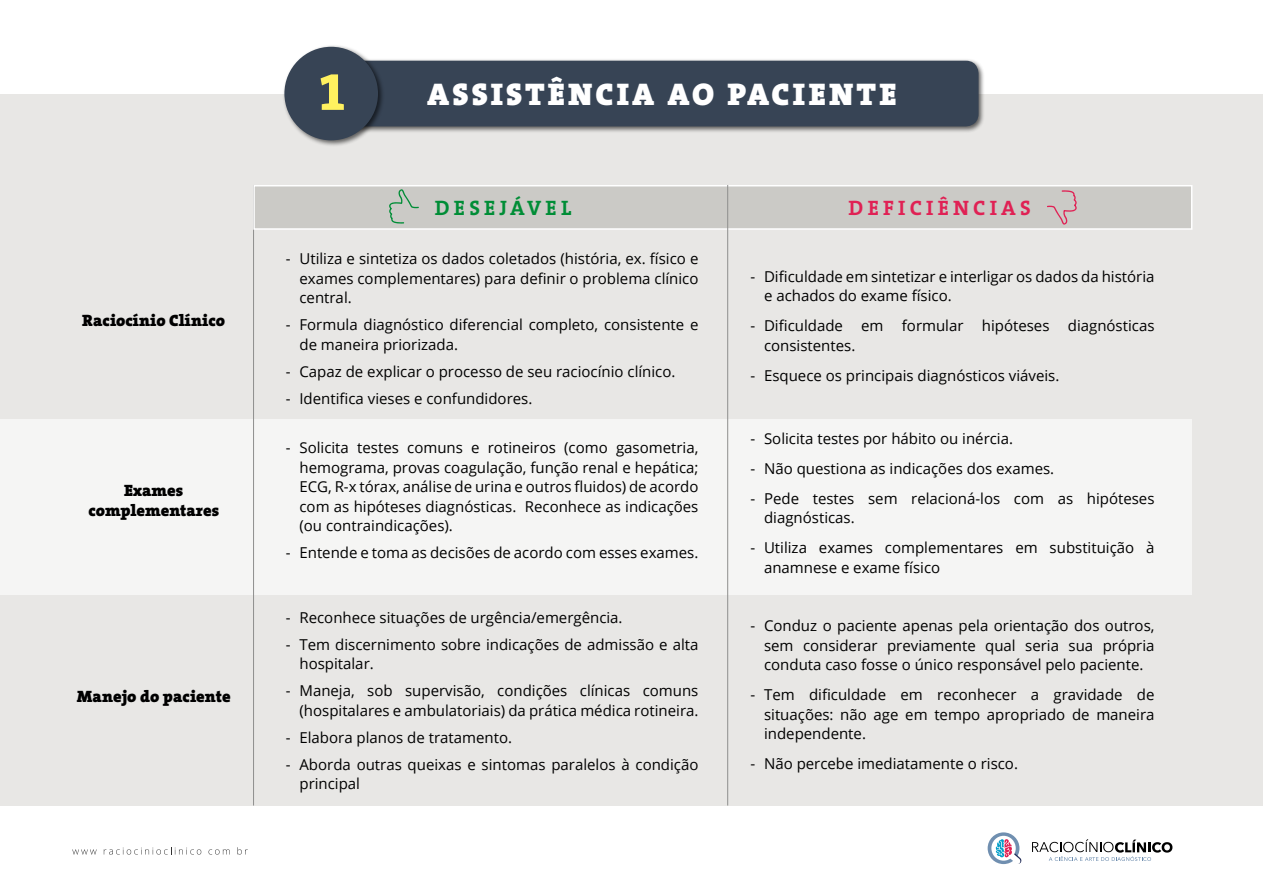
<style>
.page{position:relative;width:1263px;height:893px;background:#fff}
.page>*{position:absolute;margin:0;border:0;box-sizing:border-box;transform-origin:0 0}
.t1{font:900 31.5px "The Serif";letter-spacing:.1em;color:#fff}
.t2{font:700 21px "The Serif";letter-spacing:.2em;color:#e02154}
.t3{font:700 21px "The Serif";letter-spacing:.2em;color:#008d36}
.t4{font:900 16.5px/19.8px "The Serif";color:#000;text-align:center}
.t5{font:15px/19.5px "Open Sans";color:#000}
.s1{font-weight:700;font-size:69px;color:#fff15f}
</style>
<div class="page">
<svg style="left:988px;top:832px;width:31px;height:32px"></svg>
<svg style="left:991px;top:836px;width:25px;height:25px"></svg>
<svg style="left:996px;top:839px;width:25px;height:25px"></svg>
<svg style="left:1032px;top:839px;width:140px;height:22px"></svg>
<svg style="left:72px;top:849px;width:25px;height:5px"></svg>
<svg style="left:104px;top:847px;width:97px;height:8px"></svg>
<svg style="left:209px;top:849px;width:21px;height:6px"></svg>
<svg style="left:237px;top:847px;width:11px;height:8px"></svg>
<div style="left:0;top:94px;width:1263px;height:711px;background:#e8e7e5"></div>
<div style="left:0;top:419px;width:1192px;height:175px;background:#f5f5f4"></div>
<hr style="left:253px;top:185px;width:1px;height:620px;background:#8e8e8d">
<div style="left:319px;top:58px;width:666px;height:75px;background:#000;opacity:.6"></div>
<div style="left:322px;top:61px;width:656px;height:65px;background:#374455;border-radius:13px"></div>
<div style="left:282px;top:44px;width:102px;height:103px;background:#000;opacity:.59"></div>
<div style="left:284px;top:47px;width:94px;height:93px;background:#374455;border-radius:50%"></div>
<div style="left:253px;top:185px;width:939px;height:45px;background:#cbcac6;border:2px solid #fff"></div>
<hr style="left:727px;top:185px;width:1px;height:620px;background:#8e8e8d">
<svg style="left:389px;top:189px;width:30px;height:35px"></svg>
<svg style="left:1047px;top:190px;width:30px;height:35px"></svg>
<p class="t4" style="left:82px;top:310px;width:144px">Raciocínio Clínico</p>
<p class="t4" style="left:88px;top:481px;width:132px">Exames complementares</p>
<p class="t4" style="left:77px;top:686px;width:155px">Manejo do paciente</p>
<h1 class="t1" style="left:320px;top:67px;width:578px"><span class="s1">1</span> ASSISTÊNCIA AO PACIENTE</h1>
<h2 class="t3" style="left:435px;top:191px;width:138px">DESEJÁVEL</h2>
<h2 class="t2" style="left:849px;top:191px;width:184px">DEFICIÊNCIAS</h2>
<p class="t5" style="left:299px;top:248px;width:400px;text-align:justify;text-indent:-14px">- Utiliza e sintetiza os dados coletados (história, ex. físico e exames complementares) para definir o problema clínico central.</p>
<p class="t5" style="left:299px;top:314px;width:400px;text-indent:-14px">- Formula diagnóstico diferencial completo, consistente e de maneira priorizada.</p>
<p class="t5" style="left:286px;top:361px;width:391px">- Capaz de explicar o processo de seu raciocínio clínico.</p>
<p class="t5" style="left:286px;top:388px;width:248px">- Identifica vieses e confundidores.</p>
<p class="t5" style="left:299px;top:437px;width:400px;text-align:justify;text-indent:-14px">- Solicita testes comuns e rotineiros (como gasometria, hemograma, provas coagulação, função renal e hepática; ECG, R-x tórax, análise de urina e outros fluidos) de acordo com as hipóteses diagnósticas. Reconhece as indicações (ou contraindicações).</p>
<p class="t5" style="left:286px;top:542px;width:414px">- Entende e toma as decisões de acordo com esses exames.</p>
<p class="t5" style="left:764px;top:266px;width:392px;text-indent:-14px">- Dificuldade em sintetizar e interligar os dados da história e achados do exame físico.</p>
<p class="t5" style="left:764px;top:316px;width:392px;text-indent:-14px">- Dificuldade em formular hipóteses diagnósticas consistentes.</p>
<p class="t5" style="left:750px;top:365px;width:310px">- Esquece os principais diagnósticos viáveis.</p>
<p class="t5" style="left:750px;top:428px;width:264px">- Solicita testes por hábito ou inércia.</p>
<p class="t5" style="left:750px;top:458px;width:305px">- Não questiona as indicações dos exames.</p>
<p class="t5" style="left:764px;top:488px;width:392px;text-indent:-14px">- Pede testes sem relacioná-los com as hipóteses diagnósticas.</p>
<p class="t5" style="left:764px;top:538px;width:392px;text-indent:-14px">- Utiliza exames complementares em substituição à anamnese e exame físico</p>
<p class="t5" style="left:286px;top:607px;width:338px">- Reconhece situações de urgência/emergência.</p>
<p class="t5" style="left:299px;top:634px;width:400px;text-indent:-14px">- Tem discernimento sobre indicações de admissão e alta hospitalar.</p>
<p class="t5" style="left:286px;top:680px;width:414px;text-align:right">- Maneja, sob supervisão, condições clínicas comuns (hospitalares e ambulatoriais) da prática médica rotineira.</p>
<p class="t5" style="left:286px;top:727px;width:228px">- Elabora planos de tratamento.</p>
<p class="t5" style="left:299px;top:754px;width:400px;text-indent:-14px">- Aborda outras queixas e sintomas paralelos à condição principal</p>
<p class="t5" style="left:764px;top:616px;width:392px;text-align:justify;text-indent:-14px">- Conduz o paciente apenas pela orientação dos outros, sem considerar previamente qual seria sua própria conduta caso fosse o único responsável pelo paciente.</p>
<p class="t5" style="left:764px;top:685px;width:392px;text-align:justify;text-indent:-14px">- Tem dificuldade em reconhecer a gravidade de situações: não age em tempo apropriado de maneira independente.</p>
<p class="t5" style="left:750px;top:754px;width:269px">- Não percebe imediatamente o risco.</p>
</div>
